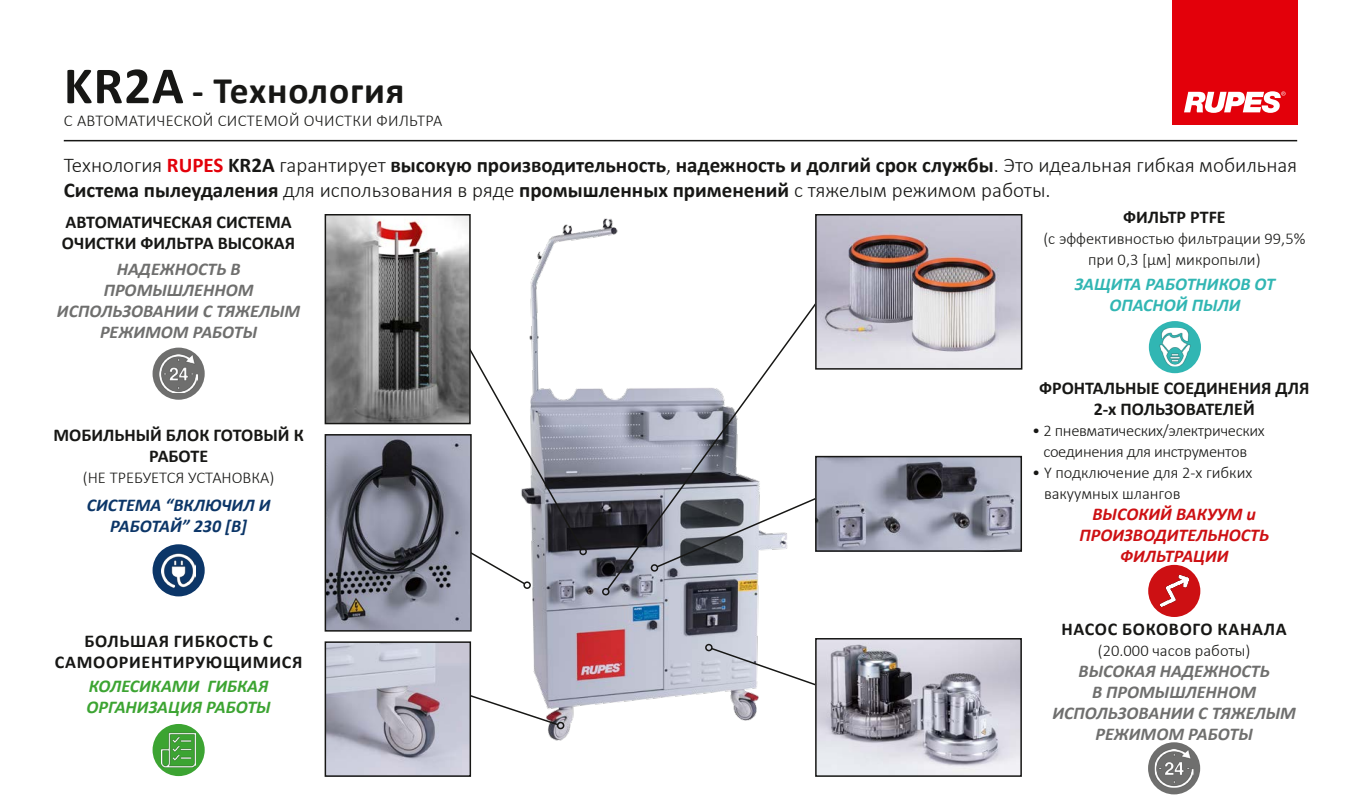
<style>
.page{position:relative;width:1361px;height:808px;background:#fff}
.page>*{position:absolute;margin:0;border:0;box-sizing:border-box;transform-origin:0 0}
.t1{font:700 37.5px "Calibri";letter-spacing:.02em;color:#171715}
.t2{font:700 21px/25.2px "Calibri";color:#171715}
.t3{font:italic 700 18px/21px "Calibri";color:#6f6f6e;text-align:center}
.t4{font:700 18px/21px "Calibri";color:#171715;text-align:center}
.t5{font:700 18px/21px "Calibri";letter-spacing:.04em;color:#171715;text-align:center}
.t6{font:italic 700 18px/21px "Calibri";color:#cd1013;text-align:center}
.t7{font:italic 700 18px/21px "Calibri";color:#3ca432}
.t8{font:italic 700 18px/21px "Calibri";color:#0c3668;text-align:center}
.t9{font:italic 700 18px/21px "Calibri";color:#31b6b3;text-align:center}
.t10{font:300 16.5px/21px "Calibri";color:#171715;text-align:center}
.t11{font:300 16.5px/21px "Calibri";letter-spacing:-.02em;color:#171715;text-align:center}
.t12{font:300 16.5px "Calibri";letter-spacing:.02em;color:#171715}
.s1{font-size:52.5px}
.s2{font-weight:300}
.s3{color:#e3000a}
</style>
<div class="page">
<hr style="left:64px;top:140px;width:1233px;height:1px;background:#171715">
<img style="left:524px;top:218px;width:235px;height:523px">
<div style="left:579px;top:548px;width:8px;height:7px;border:2px solid #171715;border-radius:50%"></div>
<svg style="left:448px;top:313px;width:136px;height:273px"></svg>
<div style="left:523px;top:581px;width:8px;height:8px;border:2px solid #171715;border-radius:50%"></div>
<svg style="left:471px;top:692px;width:89px;height:34px"></svg>
<div style="left:557px;top:722px;width:7px;height:7px;border:2px solid #171715;border-radius:50%"></div>
<img style="left:328px;top:437px;width:141px;height:192px">
<div style="left:325px;top:434px;width:147px;height:198px;border:2px solid #171715"></div>
<img style="left:328px;top:217px;width:140px;height:204px">
<div style="left:325px;top:214px;width:146px;height:210px;border:2px solid #171715"></div>
<img style="left:328px;top:644px;width:140px;height:130px">
<div style="left:325px;top:641px;width:146px;height:136px;border:2px solid #171715"></div>
<svg style="left:605px;top:286px;width:224px;height:305px"></svg>
<div style="left:602px;top:588px;width:7px;height:7px;border:2px solid #171715;border-radius:50%"></div>
<svg style="left:655px;top:493px;width:170px;height:76px"></svg>
<div style="left:651px;top:564px;width:7px;height:8px;border:2px solid #171715;border-radius:50%"></div>
<svg style="left:710px;top:647px;width:105px;height:42px"></svg>
<div style="left:705px;top:644px;width:7px;height:7px;border:2px solid #171715;border-radius:50%"></div>
<img style="left:818px;top:217px;width:201px;height:150px">
<div style="left:815px;top:214px;width:207px;height:156px;border:2px solid #171715"></div>
<img style="left:818px;top:641px;width:201px;height:133px">
<div style="left:815px;top:638px;width:207px;height:139px;border:2px solid #171715"></div>
<img style="left:818px;top:459px;width:201px;height:90px">
<div style="left:815px;top:456px;width:207px;height:96px;border:2px solid #171715"></div>
<div style="left:153px;top:348px;width:52px;height:52px;background:#6f6f6e;border-radius:50%"></div>
<img style="left:159px;top:354px;width:39px;height:39px">
<div style="left:153px;top:544px;width:52px;height:52px;background:#0c3668;border-radius:50%"></div>
<img style="left:162px;top:554px;width:33px;height:33px">
<div style="left:153px;top:724px;width:52px;height:52px;background:#3ca432;border-radius:50%"></div>
<img style="left:162px;top:733px;width:34px;height:34px">
<div style="left:1149px;top:321px;width:52px;height:52px;background:#31b6b3;border-radius:50%"></div>
<img style="left:1155px;top:328px;width:39px;height:38px">
<div style="left:1148px;top:565px;width:52px;height:52px;background:#cd1013;border-radius:50%"></div>
<img style="left:1160px;top:575px;width:28px;height:31px">
<div style="left:1148px;top:742px;width:52px;height:52px;background:#6f6f6e;border-radius:50%"></div>
<img style="left:1154px;top:749px;width:39px;height:39px">
<div style="left:1171px;top:0;width:126px;height:125px;background:#e3000a"></div>
<svg style="left:1184px;top:91px;width:101px;height:22px"></svg>
<h1 class="t1" style="left:64px;top:67px;width:342px"><span class="s1">KR2A</span> - Технология</h1>
<p class="t12" style="left:64px;top:110px;width:380px">С АВТОМАТИЧЕСКОЙ СИСТЕМОЙ ОЧИСТКИ ФИЛЬТРА</p>
<p class="t2" style="left:64px;top:152px;width:1235px"><span class="s2">Технология</span> <span class="s3">RUPES</span> KR2A <span class="s2">гарантирует</span> высокую производительность<span class="s2">,</span> надежность и долгий срок службы<span class="s2">. Это идеальная гибкая мобильная<br></span>Система пылеудаления <span class="s2">для использования в ряде</span> промышленных применений <span class="s2">с тяжелым режимом работы.</span></p>
<p class="t4" style="left:62px;top:212px;width:235px;text-align:left">АВТОМАТИЧЕСКАЯ СИСТЕМА<br>ОЧИСТКИ ФИЛЬТРА ВЫСОКАЯ</p>
<p class="t4" style="left:1123px;top:206px;width:104px">ФИЛЬТР PTFE</p>
<p class="t10" style="left:1043px;top:227px;width:263px">(с эффективностью фильтрации 99,5% при 0,3 [μм] микропыли)</p>
<p class="t3" style="left:57px;top:259px;width:245px">НАДЕЖНОСТЬ В<br>ПРОМЫШЛЕННОМ<br>ИСПОЛЬЗОВАНИИ С ТЯЖЕЛЫМ<br>РЕЖИМОМ РАБОТЫ</p>
<p class="t9" style="left:1074px;top:273px;width:202px">ЗАЩИТА РАБОТНИКОВ ОТ<br>ОПАСНОЙ ПЫЛИ</p>
<p class="t4" style="left:53px;top:424px;width:252px">МОБИЛЬНЫЙ БЛОК ГОТОВЫЙ К<br>РАБОТЕ</p>
<p class="t10" style="left:83px;top:466px;width:193px">(НЕ ТРЕБУЕТСЯ УСТАНОВКА)</p>
<p class="t8" style="left:87px;top:495px;width:185px">СИСТЕМА “ВКЛЮЧИЛ И<br>РАБОТАЙ” 230 [В]</p>
<p class="t5" style="left:55px;top:631px;width:249px">БОЛЬШАЯ ГИБКОСТЬ С<br>САМООРИЕНТИРУЮЩИМИСЯ</p>
<p class="t7" style="left:87px;top:676px;width:186px">КОЛЕСИКАМИ ГИБКАЯ<br>ОРГАНИЗАЦИЯ РАБОТЫ</p>
<p class="t4" style="left:1039px;top:378px;width:272px">ФРОНТАЛЬНЫЕ СОЕДИНЕНИЯ ДЛЯ<br>2-х ПОЛЬЗОВАТЕЛЕЙ</p>
<p class="t11" style="left:1032px;top:420px;width:234px">• 2 пневматических/электрических соединения для инструментов</p>
<p class="t10" style="left:1044px;top:462px;width:210px;text-align:left;text-indent:-12px">• Y подключение для 2-х гибких вакуумных шлангов</p>
<p class="t6" style="left:1079px;top:503px;width:191px">ВЫСОКИЙ ВАКУУМ и<br>ПРОИЗВОДИТЕЛЬНОСТЬ<br>ФИЛЬТРАЦИИ</p>
<p class="t5" style="left:1061px;top:619px;width:227px">НАСОС БОКОВОГО КАНАЛА</p>
<p class="t10" style="left:1098px;top:640px;width:154px">(20.000 часов работы)</p>
<p class="t3" style="left:1052px;top:660px;width:245px">ВЫСОКАЯ НАДЕЖНОСТЬ<br>В ПРОМЫШЛЕННОМ<br>ИСПОЛЬЗОВАНИИ С ТЯЖЕЛЫМ<br>РЕЖИМОМ РАБОТЫ</p>
</div>
